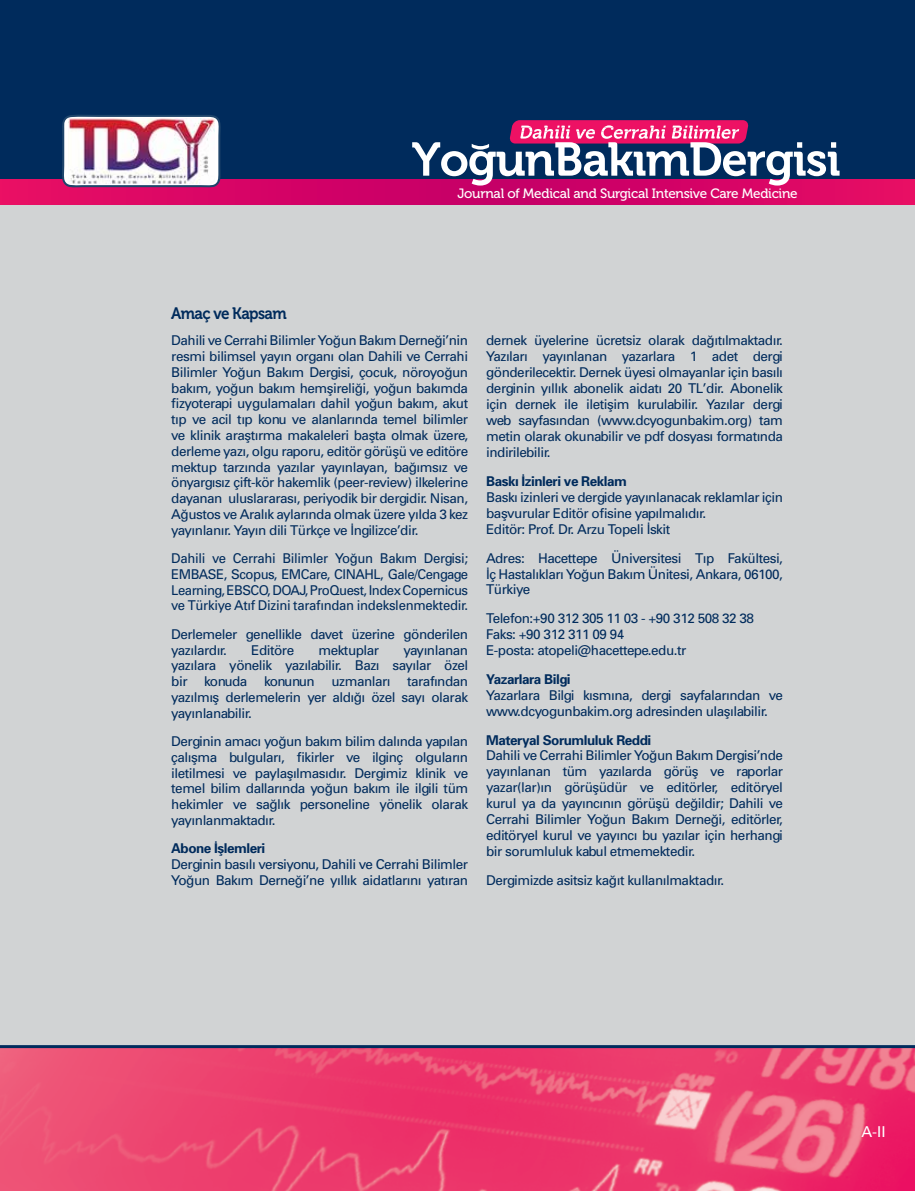
<style>
.page{position:relative;width:915px;height:1191px;background:#fff}
.page>*{position:absolute;margin:0;border:0;box-sizing:border-box;transform-origin:0 0}
.t1{font:16.5px "Museo 700";letter-spacing:-.04em;color:#002b5c;scale:.92 1}
.t2{font:15px "Univers Tr";color:#fff}
.t3{font:13.5px/15.8px "Univers Tr";letter-spacing:-.035em;color:#002b5c;text-align:justify}
.t4{font:13.5px "Univers Bold Tr";letter-spacing:-.035em;color:#002b5c}
.t5{font:13.5px "Museo 500";letter-spacing:-.02em;color:#fff}
</style>
<div class="page">
<div style="left:0;top:0;width:914px;height:180px;background:#002b5c"></div>
<svg style="left:0;top:180px;width:914px;height:26px;background:#d60e6a"></svg>
<svg style="left:412px;top:120px;width:427px;height:66px"></svg>
<div style="left:0;top:206px;width:914px;height:839px;background:#d1d3d4"></div>
<img style="left:0;top:1048px;width:914px;height:143px">
<hr style="left:0;top:1045px;width:914px;height:3px;background:#002b5c">
<svg style="left:62px;top:115px;width:159px;height:73px;background:#8c8da8"></svg>
<img style="left:68px;top:118px;width:146px;height:66px">
<p class="t1" style="left:171px;top:304px;width:127px">Amaç ve Kapsam</p>
<p class="t5" style="left:457px;top:186px;width:342px">Journal of Medical and Surgical Intensive Care Medicine</p>
<p class="t3" style="left:171px;top:332px;width:298px">Dahili ve Cerrahi Bilimler Yoğun Bakım Derneği’nin resmi bilimsel yayın organı olan Dahili ve Cerrahi Bilimler Yoğun Bakım Dergisi, çocuk, nöroyoğun bakım, yoğun bakım hemşireliği, yoğun bakımda fizyoterapi uygulamaları dahil yoğun bakım, akut tıp ve acil tıp konu ve alanlarında temel bilimler ve klinik araştırma makaleleri başta olmak üzere, derleme yazı, olgu raporu, editör görüşü ve editöre mektup tarzında yazılar yayınlayan, bağımsız ve önyargısız çift-kör hakemlik (peer-review) ilkelerine dayanan uluslararası, periyodik bir dergidir. Nisan, Ağustos ve Aralık aylarında olmak üzere yılda 3 kez yayınlanır. Yayın dili Türkçe ve İngilizce’dir.</p>
<p class="t3" style="left:171px;top:550px;width:298px">Dahili ve Cerrahi Bilimler Yoğun Bakım Dergisi; EMBASE, Scopus, EMCare, CINAHL, Gale/Cengage Learning, EBSCO, DOAJ, ProQuest, Index Copernicus ve Türkiye Atıf Dizini tarafından indekslenmektedir.</p>
<p class="t3" style="left:171px;top:626px;width:298px">Derlemeler genellikle davet üzerine gönderilen yazılardır.</p>
<p class="t3" style="left:171px;top:641px;width:298px;text-indent:232px">yayınlanan yazılara yönelik yazılabilir. Bazı sayılar özel bir konuda konunun uzmanları tarafından yazılmış derlemelerin yer aldığı özel sayı olarak yayınlanabilir.</p>
<p class="t3" style="left:171px;top:733px;width:298px">Derginin amacı yoğun bakım bilim dalında yapılan çalışma bulguları, fikirler ve ilginç olguların iletilmesi ve paylaşılmasıdır. Dergimiz klinik ve temel bilim dallarında yoğun bakım ile ilgili tüm hekimler ve sağlık personeline yönelik olarak yayınlanmaktadır.</p>
<p class="t4" style="left:171px;top:840px;width:95px">Abone İşlemleri</p>
<p class="t3" style="left:171px;top:856px;width:298px">Derginin basılı versiyonu, Dahili ve Cerrahi Bilimler<br>Yoğun Bakım Derneği’ne yıllık aidatlarını yatıran</p>
<p class="t3" style="left:251px;top:641px;width:44px">Editöre</p>
<p class="t3" style="left:318px;top:641px;width:62px">mektuplar</p>
<p class="t3" style="left:486px;top:332px;width:298px">dernek üyelerine ücretsiz olarak dağıtılmaktadır.<br>Yazıları yayınlanan yazarlara 1 adet dergi gönderilecektir. Dernek üyesi olmayanlar için basılı derginin yıllık abonelik aidatı 20 TL’dir. Abonelik için dernek ile iletişim kurulabilir. Yazılar dergi web sayfasından (www.dcyogunbakim.org) tam metin olarak okunabilir ve pdf dosyası formatında indirilebilir.</p>
<p class="t4" style="left:486px;top:472px;width:142px">Baskı İzinleri ve Reklam</p>
<p class="t3" style="left:486px;top:489px;width:298px;text-align:left">Baskı izinleri ve dergide yayınlanacak reklamlar için başvurular Editör ofisine yapılmalıdır.<br>Editör: Prof. Dr. Arzu Topeli İskit</p>
<p class="t3" style="left:486px;top:549px;width:298px">Adres: Hacettepe Üniversitesi Tıp Fakültesi, İç Hastalıkları Yoğun Bakım Ünitesi, Ankara, 06100, Türkiye</p>
<p class="t3" style="left:486px;top:610px;width:269px;text-align:left">Telefon:+90 312 305 11 03 - +90 312 508 32 38<br>Faks: +90 312 311 09 94<br>E-posta: atopeli@hacettepe.edu.tr</p>
<p class="t4" style="left:486px;top:670px;width:86px">Yazarlara Bilgi</p>
<p class="t3" style="left:486px;top:687px;width:298px">Yazarlara Bilgi kısmına, dergi sayfalarından ve www.dcyogunbakim.org adresinden ulaşılabilir.</p>
<p class="t4" style="left:486px;top:731px;width:166px">Materyal Sorumluluk Reddi</p>
<p class="t3" style="left:486px;top:747px;width:298px">Dahili ve Cerrahi Bilimler Yoğun Bakım Dergisi’nde yayınlanan tüm yazılarda görüş ve raporlar yazar(lar)ın görüşüdür ve editörler, editöryel kurul ya da yayıncının görüşü değildir; Dahili ve Cerrahi Bilimler Yoğun Bakım Derneği, editörler, editöryel kurul ve yayıncı bu yazılar için herhangi bir sorumluluk kabul etmemektedir.</p>
<p class="t3" style="left:486px;top:872px;width:239px">Dergimizde asitsiz kağıt kullanılmaktadır.</p>
<p class="t2" style="left:861px;top:1122px;width:26px">A-II</p>
</div>
